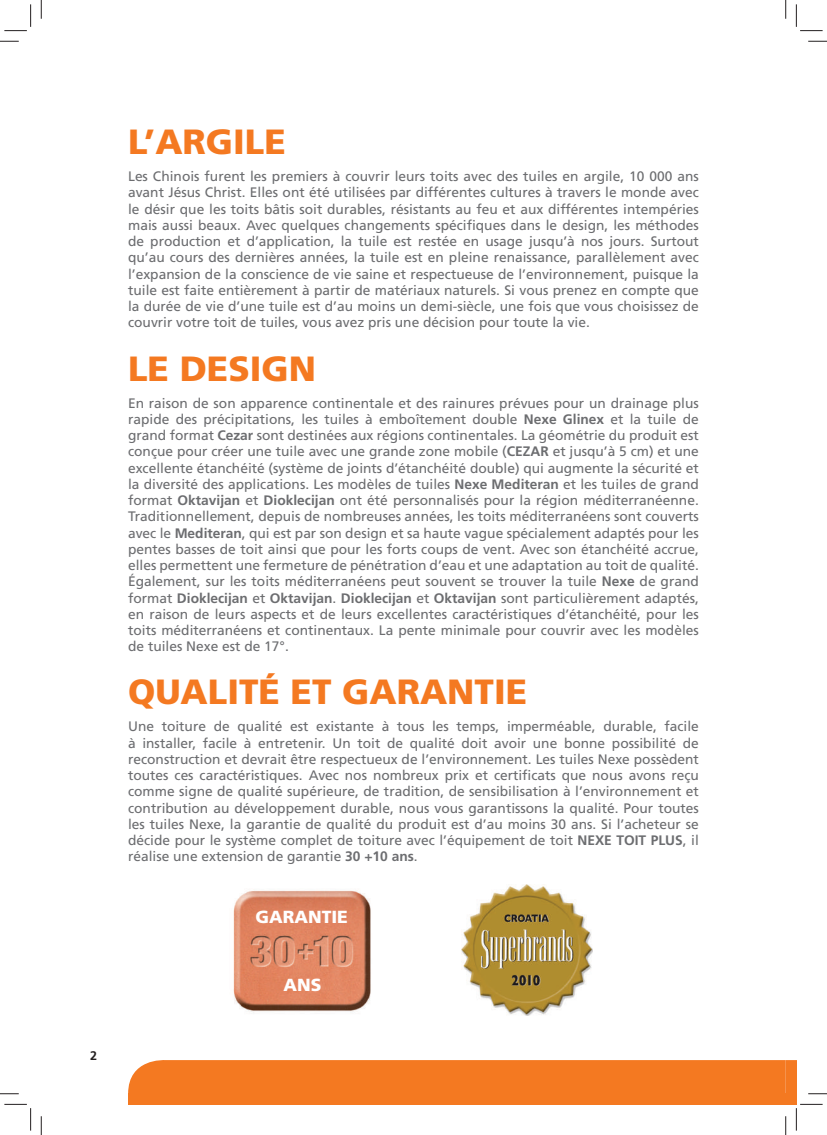
<style>
.page{position:relative;width:827px;height:1135px;background:#fff}
.page>*{position:absolute;margin:0;border:0;box-sizing:border-box;transform-origin:0 0}
.t1{font:900 35px "Frutiger LT Std";color:#f47921}
.t2{font:900 17.5px "Frutiger LT Std";color:#fff}
.t3{font:13.75px/16.2px "Frutiger LT Std";color:#6c6d70;text-align:justify}
.t4{font:700 12.5px "Frutiger LT Std";color:#231f20}
.s1{font-weight:700}
</style>
<div class="page">
<div style="left:128px;top:1093px;width:657px;height:11px;background:#f47921"></div>
<div style="left:128px;top:1060px;width:668px;height:33px;background:#f47921"></div>
<div style="left:785px;top:1093px;width:11px;height:11px;background:#f47921"></div>
<img style="left:461px;top:885px;width:132px;height:130px">
<img style="left:233px;top:889px;width:138px;height:124px">
<svg style="left:0;top:40px;width:19px;height:2px"></svg>
<svg style="left:808px;top:40px;width:19px;height:2px"></svg>
<svg style="left:0;top:1093px;width:19px;height:1px"></svg>
<svg style="left:808px;top:1093px;width:19px;height:1px"></svg>
<svg style="left:40px;top:0;width:2px;height:19px"></svg>
<svg style="left:40px;top:1116px;width:2px;height:19px"></svg>
<svg style="left:785px;top:0;width:1px;height:19px"></svg>
<svg style="left:785px;top:1116px;width:1px;height:19px"></svg>
<svg style="left:4px;top:4px;width:27px;height:27px"></svg>
<svg style="left:4px;top:1104px;width:27px;height:26px"></svg>
<svg style="left:796px;top:4px;width:26px;height:27px"></svg>
<svg style="left:796px;top:1104px;width:26px;height:26px"></svg>
<p class="t4" style="left:90px;top:1051px;width:8px">2</p>
<h1 class="t1" style="left:128px;top:128px;width:159px">L’ARGILE</h1>
<p class="t3" style="left:128px;top:169px;width:572px">Les Chinois furent les premiers à couvrir leurs toits avec des tuiles en argile, 10 000 ans avant Jésus Christ. Elles ont été utilisées par différentes cultures à travers le monde avec le désir que les toits bâtis soit durables, résistants au feu et aux différentes intempéries mais aussi beaux. Avec quelques changements spécifiques dans le design, les méthodes de production et d’application, la tuile est restée en usage jusqu’à nos jours. Surtout qu’au cours des dernières années, la tuile est en pleine renaissance, parallèlement avec l’expansion de la conscience de vie saine et respectueuse de l’environnement, puisque la tuile est faite entièrement à partir de matériaux naturels. Si vous prenez en compte que la durée de vie d’une tuile est d’au moins un demi-siècle, une fois que vous choisissez de couvrir votre toit de tuiles, vous avez pris une décision pour toute la vie.</p>
<h1 class="t1" style="left:128px;top:354px;width:189px">LE DESIGN</h1>
<p class="t3" style="left:128px;top:396px;width:572px">En raison de son apparence continentale et des rainures prévues pour un drainage plus rapide des précipitations, les tuiles à emboîtement double <span class="s1">Nexe Glinex</span> et la tuile de grand format <span class="s1">Cezar</span> sont destinées aux régions continentales. La géométrie du produit est conçue pour créer une tuile avec une grande zone mobile (<span class="s1">CEZAR</span> et jusqu’à 5 cm) et une excellente étanchéité (système de joints d’étanchéité double) qui augmente la sécurité et la diversité des applications. Les modèles de tuiles <span class="s1">Nexe Mediteran</span> et les tuiles de grand format <span class="s1">Oktavijan</span> et <span class="s1">Dioklecijan</span> ont été personnalisés pour la région méditerranéenne.<br>Traditionnellement, depuis de nombreuses années, les toits méditerranéens sont couverts avec le <span class="s1">Mediteran</span>, qui est par son design et sa haute vague spécialement adaptés pour les pentes basses de toit ainsi que pour les forts coups de vent. Avec son étanchéité accrue, elles permettent une fermeture de pénétration d’eau et une adaptation au toit de qualité.<br>Également, sur les toits méditerranéens peut souvent se trouver la tuile <span class="s1">Nexe</span> de grand format <span class="s1">Dioklecijan</span> et <span class="s1">Oktavijan</span>. <span class="s1">Dioklecijan</span> et <span class="s1">Oktavijan</span> sont particulièrement adaptés, en raison de leurs aspects et de leurs excellentes caractéristiques d’étanchéité, pour les toits méditerranéens et continentaux. La pente minimale pour couvrir avec les modèles de tuiles Nexe est de 17°.</p>
<h1 class="t1" style="left:128px;top:678px;width:400px">QUALITÉ ET GARANTIE</h1>
<p class="t3" style="left:128px;top:719px;width:572px">Une toiture de qualité est existante à tous les temps, imperméable, durable, facile à installer, facile à entretenir. Un toit de qualité doit avoir une bonne possibilité de reconstruction et devrait être respectueux de l’environnement. Les tuiles Nexe possèdent toutes ces caractéristiques. Avec nos nombreux prix et certificats que nous avons reçu comme signe de qualité supérieure, de tradition, de sensibilisation à l’environnement et contribution au développement durable, nous vous garantissons la qualité. Pour toutes les tuiles Nexe, la garantie de qualité du produit est d’au moins 30 ans. Si l’acheteur se décide pour le système complet de toiture avec l’équipement de toit <span class="s1">NEXE TOIT PLUS</span>, il réalise une extension de garantie <span class="s1">30 +10 ans</span>.</p>
<p class="t2" style="left:255px;top:910px;width:94px">GARANTIE</p>
<p class="t2" style="left:283px;top:978px;width:39px">ANS</p>
</div>
